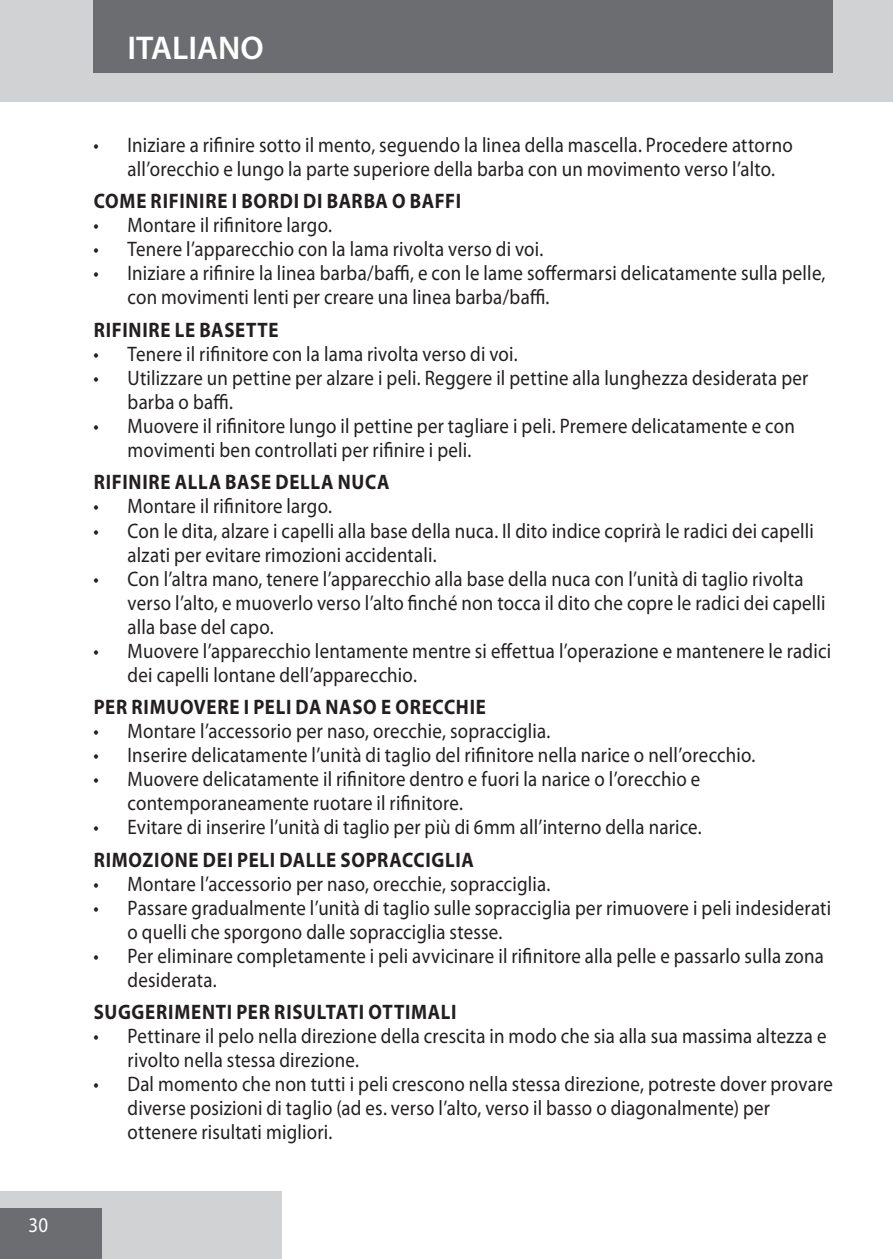
<style>
.page{position:relative;width:893px;height:1259px;background:#fff}
.page>*{position:absolute;margin:0;border:0;box-sizing:border-box;transform-origin:0 0}
.t1{font:600 33px "Myriad Pro";color:#fff}
.t2{font:21px/24px "Myriad Pro";letter-spacing:.01em;color:#231f20;scale:.9 1}
.t3{font:700 21px "Myriad Pro";letter-spacing:.04em;color:#231f20;scale:.9 1}
.t4{font:21px "Myriad Pro";color:#fff;scale:.9 1}
</style>
<div class="page">
<div style="left:0;top:0;width:893px;height:102px;background:#d1d2d4"></div>
<div style="left:0;top:1191px;width:282px;height:68px;background:#d1d2d4"></div>
<div style="left:0;top:1208px;width:102px;height:51px;background:#6c6d70"></div>
<div style="left:94px;top:0;width:739px;height:73px;background:#6c6d70"></div>
<p class="t4" style="left:29px;top:1212px;width:23px">30</p>
<p class="t1" style="left:128px;top:27px;width:138px">ITALIANO</p>
<p class="t2" style="left:128px;top:132px;width:741px;text-indent:-34px">• Iniziare a rifinire sotto il mento, seguendo la linea della mascella. Procedere attorno all’orecchio e lungo la parte superiore della barba con un movimento verso l’alto.</p>
<p class="t3" style="left:94px;top:188px;width:410px">COME RIFINIRE I BORDI DI BARBA O BAFFI</p>
<p class="t2" style="left:94px;top:213px;width:266px">• Montare il rifinitore largo.</p>
<p class="t2" style="left:94px;top:237px;width:501px">• Tenere l’apparecchio con la lama rivolta verso di voi.</p>
<p class="t2" style="left:128px;top:261px;width:777px;text-indent:-34px">• Iniziare a rifinire la linea barba/baffi, e con le lame soffermarsi delicatamente sulla pelle, con movimenti lenti per creare una linea barba/baffi.</p>
<p class="t3" style="left:94px;top:316px;width:207px">RIFINIRE LE BASETTE</p>
<p class="t2" style="left:94px;top:341px;width:473px">• Tenere il rifinitore con la lama rivolta verso di voi.</p>
<p class="t2" style="left:128px;top:365px;width:758px;text-indent:-34px">• Utilizzare un pettine per alzare i peli. Reggere il pettine alla lunghezza desiderata per barba o baffi.</p>
<p class="t2" style="left:128px;top:413px;width:743px;text-indent:-34px">• Muovere il rifinitore lungo il pettine per tagliare i peli. Premere delicatamente e con movimenti ben controllati per rifinire i peli.</p>
<p class="t3" style="left:94px;top:469px;width:330px">RIFINIRE ALLA BASE DELLA NUCA</p>
<p class="t2" style="left:94px;top:494px;width:266px">• Montare il rifinitore largo.</p>
<p class="t2" style="left:128px;top:518px;width:764px;text-indent:-34px">• Con le dita, alzare i capelli alla base della nuca. Il dito indice coprirà le radici dei capelli alzati per evitare rimozioni accidentali.</p>
<p class="t2" style="left:128px;top:566px;width:777px;text-indent:-34px">• Con l’altra mano, tenere l’apparecchio alla base della nuca con l’unità di taglio rivolta verso l’alto, e muoverlo verso l’alto finché non tocca il dito che copre le radici dei capelli alla base del capo.</p>
<p class="t2" style="left:128px;top:638px;width:783px;text-indent:-34px">• Muovere l’apparecchio lentamente mentre si effettua l’operazione e mantenere le radici dei capelli lontane dell’apparecchio.</p>
<p class="t3" style="left:94px;top:693px;width:437px">PER RIMUOVERE I PELI DA NASO E ORECCHIE</p>
<p class="t2" style="left:94px;top:718px;width:509px">• Montare l’accessorio per naso, orecchie, sopracciglia.</p>
<p class="t2" style="left:94px;top:742px;width:737px">• Inserire delicatamente l’unità di taglio del rifinitore nella narice o nell’orecchio.</p>
<p class="t2" style="left:128px;top:766px;width:638px;text-indent:-34px">• Muovere delicatamente il rifinitore dentro e fuori la narice o l’orecchio e contemporaneamente ruotare il rifinitore.</p>
<p class="t2" style="left:94px;top:814px;width:677px">• Evitare di inserire l’unità di taglio per più di 6mm all’interno della narice.</p>
<p class="t3" style="left:94px;top:846px;width:424px">RIMOZIONE DEI PELI DALLE SOPRACCIGLIA</p>
<p class="t2" style="left:94px;top:871px;width:509px">• Montare l’accessorio per naso, orecchie, sopracciglia.</p>
<p class="t2" style="left:128px;top:895px;width:783px;text-indent:-34px">• Passare gradualmente l’unità di taglio sulle sopracciglia per rimuovere i peli indesiderati o quelli che sporgono dalle sopracciglia stesse.</p>
<p class="t2" style="left:128px;top:943px;width:775px;text-indent:-34px">• Per eliminare completamente i peli avvicinare il rifinitore alla pelle e passarlo sulla zona desiderata.</p>
<p class="t3" style="left:94px;top:998px;width:404px">SUGGERIMENTI PER RISULTATI OTTIMALI</p>
<p class="t2" style="left:128px;top:1023px;width:778px;text-indent:-34px">• Pettinare il pelo nella direzione della crescita in modo che sia alla sua massima altezza e rivolto nella stessa direzione.</p>
<p class="t2" style="left:128px;top:1071px;width:785px;text-indent:-34px">• Dal momento che non tutti i peli crescono nella stessa direzione, potreste dover provare diverse posizioni di taglio (ad es. verso l’alto, verso il basso o diagonalmente) per ottenere risultati migliori.</p>
</div>
